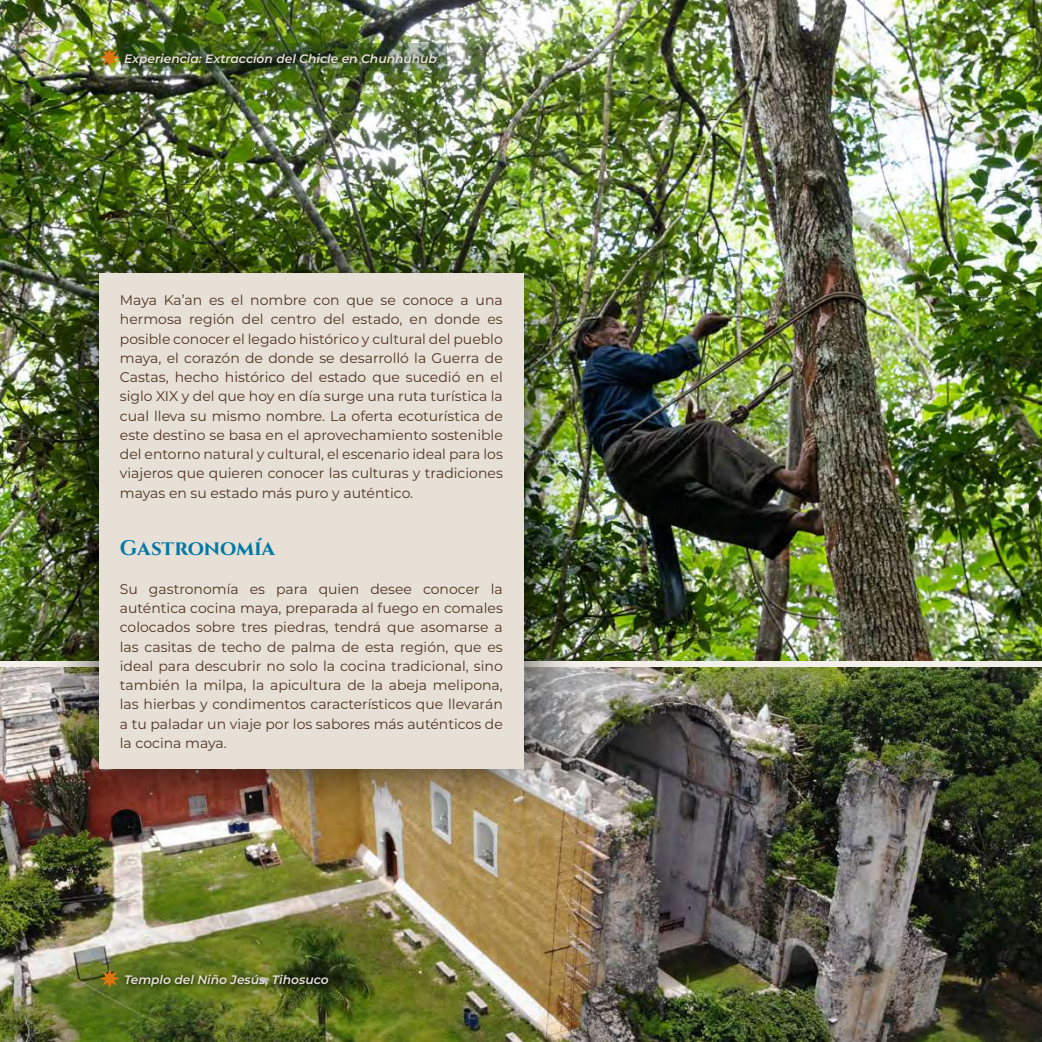
<style>
.page{position:relative;width:1042px;height:1042px;background:#fff}
.page>*{position:absolute;margin:0;border:0;box-sizing:border-box;transform-origin:0 0}
.t1{font:700 21px "Cinzel";letter-spacing:-.005em;color:#0078a3}
.t2{font:14px/19.2px "Montserrat";color:#513422;text-align:justify}
.t3{font:italic 600 12.25px "Montserrat";color:#e6e0d6}
</style>
<div class="page">
<img style="left:0;top:667px;width:1042px;height:375px">
<img style="left:0;top:0;width:1042px;height:660px">
<svg style="left:121px;top:44px;width:325px;height:27px;background:#496332"></svg>
<div style="left:44px;top:218px;width:535px;height:606px;background:#000;opacity:.74"></div>
<div style="left:99px;top:273px;width:424px;height:495px;background:#e6e0d6"></div>
<div style="left:120px;top:970px;width:213px;height:21px;background:#000;opacity:.75"></div>
<div style="left:120px;top:49px;width:321px;height:21px;background:#000;opacity:.75"></div>
<svg style="left:99px;top:47px;width:21px;height:21px"></svg>
<svg style="left:99px;top:968px;width:21px;height:21px"></svg>
<p class="t3" style="left:124px;top:50px;width:314px">Experiencia: Extracción del Chicle en Chunhuhub</p>
<p class="t2" style="left:120px;top:290px;width:384px">Maya Ka’an es el nombre con que se conoce a una hermosa región del centro del estado, en donde es posible conocer el legado histórico y cultural del pueblo maya, el corazón de donde se desarrolló la Guerra de Castas, hecho histórico del estado que sucedió en el siglo XIX y del que hoy en día surge una ruta turística la cual lleva su mismo nombre. La oferta ecoturística de este destino se basa en el aprovechamiento sostenible del entorno natural y cultural, el escenario ideal para los viajeros que quieren conocer las culturas y tradiciones mayas en su estado más puro y auténtico.</p>
<h1 class="t1" style="left:120px;top:535px;width:157px">Gastronomía</h1>
<p class="t2" style="left:120px;top:579px;width:384px">Su gastronomía es para quien desee conocer la auténtica cocina maya, preparada al fuego en comales colocados sobre tres piedras, tendrá que asomarse a las casitas de techo de palma de esta región, que es ideal para descubrir no solo la cocina tradicional, sino también la milpa, la apicultura de la abeja melipona, las hierbas y condimentos característicos que llevarán a tu paladar un viaje por los sabores más auténticos de la cocina maya.</p>
<p class="t3" style="left:124px;top:971px;width:206px">Templo del Niño Jesús, Tihosuco</p>
</div>
